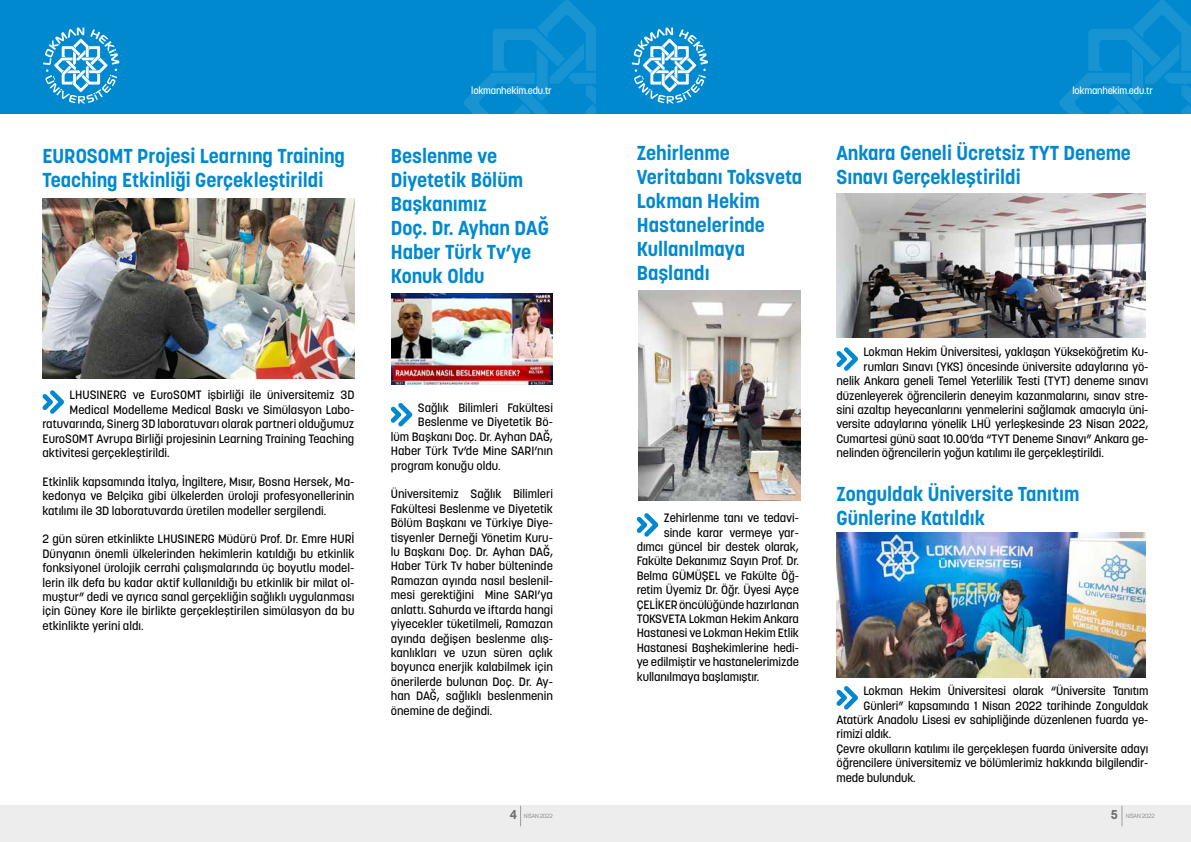
<style>
.page{position:relative;width:1191px;height:842px;background:#fff}
.page>*{position:absolute;margin:0;border:0;box-sizing:border-box;transform-origin:0 0}
.t1{font:700 20px/24px "Korolev";color:#0089cf}
.t2{font:500 12px/14.4px "Korolev";letter-spacing:-.01em;color:#000;text-align:justify}
.t3{font:500 10px "Korolev";letter-spacing:-.02em;color:#fff}
.t4{font:300 6px "Korolev";letter-spacing:-.03em;color:#706f6f}
.t5{font:300 5.9px "Korolev";letter-spacing:-.03em;color:#706f6f}
.s1{font-weight:700;font-size:12.8px}
</style>
<div class="page">
<div style="left:0;top:806px;width:1191px;height:36px;background:#ededed"></div>
<div style="left:595px;top:0;width:596px;height:113px;background:#0089cf"></div>
<svg style="left:1059px;top:0;width:132px;height:113px"></svg>
<div style="left:0;top:0;width:595px;height:113px;background:#0089cf"></div>
<svg style="left:464px;top:0;width:131px;height:113px"></svg>
<svg style="left:520px;top:806px;width:1px;height:20px"></svg>
<svg style="left:1121px;top:806px;width:1px;height:20px"></svg>
<svg style="left:43px;top:28px;width:76px;height:76px"></svg>
<svg style="left:632px;top:28px;width:76px;height:76px"></svg>
<svg style="left:390px;top:403px;width:22px;height:23px"></svg>
<svg style="left:42px;top:390px;width:22px;height:24px"></svg>
<svg style="left:836px;top:347px;width:22px;height:24px"></svg>
<svg style="left:836px;top:686px;width:22px;height:23px"></svg>
<img style="left:391px;top:294px;width:161px;height:90px">
<img style="left:43px;top:199px;width:311px;height:180px">
<img style="left:836px;top:193px;width:309px;height:145px">
<img style="left:836px;top:533px;width:309px;height:144px">
<svg style="left:636px;top:513px;width:22px;height:24px"></svg>
<img style="left:638px;top:291px;width:162px;height:209px">
<p class="t3" style="left:471px;top:84px;width:82px">lokmanhekim.edu.tr</p>
<p class="t3" style="left:1072px;top:84px;width:82px">lokmanhekim.edu.tr</p>
<h1 class="t1" style="left:43px;top:144px;width:304px">EUROSOMT Projesi Learnıng Training<br>Teaching Etkinliği Gerçekleştirildi</h1>
<h1 class="t1" style="left:836px;top:141px;width:296px">Ankara Geneli Ücretsiz TYT Deneme<br>Sınavı Gerçekleştirildi</h1>
<h1 class="t1" style="left:637px;top:141px;width:167px">Zehirlenme<br>Veritabanı Toksveta<br>Lokman Hekim<br>Hastanelerinde<br>Kullanılmaya<br>Başlandı</h1>
<h1 class="t1" style="left:391px;top:144px;width:160px">Beslenme ve<br>Diyetetik Bölüm<br>Başkanımız<br>Doç. Dr. Ayhan DAĞ<br>Haber Türk Tv’ye<br>Konuk Oldu</h1>
<p class="t2" style="left:70px;top:388px;width:286px">LHUSINERG ve EuroSOMT işbirliği ile üniversitemiz 3D</p>
<p class="t2" style="left:70px;top:402px;width:286px">Medical Modelleme Medical Baskı ve Simülasyon Labo-</p>
<p class="t2" style="left:43px;top:417px;width:313px">ratuvarında, Sinerg 3D laboratuvarı olarak partneri olduğumuz</p>
<p class="t2" style="left:43px;top:431px;width:313px">EuroSOMT Avrupa Birliği projesinin Learning Training Teaching</p>
<p class="t2" style="left:43px;top:446px;width:129px">aktivitesi gerçekleştirildi.</p>
<p class="t2" style="left:43px;top:474px;width:313px">Etkinlik kapsamında İtalya, İngiltere, Mısır, Bosna Hersek, Ma&shy;kedonya ve Belçika gibi ülkelerden üroloji profesyonellerinin katılımı ile 3D laboratuvarda üretilen modeller sergilendi.</p>
<p class="t2" style="left:43px;top:532px;width:313px">2 gün süren etkinlikte LHUSINERG Müdürü Prof. Dr. Emre HURİ Dünyanın önemli ülkelerinden hekimlerin katıldığı bu etkinlik fonksiyonel ürolojik cerrahi çalışmalarında üç boyutlu model&shy;lerin ilk defa bu kadar aktif kullanıldığı bu etkinlik bir milat ol&shy;muştur” dedi ve ayrıca sanal gerçekliğin sağlıklı uygulanması için Güney Kore ile birlikte gerçekleştirilen simülasyon da bu etkinlikte yerini aldı.</p>
<p class="t2" style="left:418px;top:401px;width:137px">Sağlık Bilimleri Fakültesi</p>
<p class="t2" style="left:418px;top:415px;width:137px">Beslenme ve Diyetetik Bö-</p>
<p class="t2" style="left:391px;top:429px;width:164px">lüm Başkanı Doç. Dr. Ayhan DAĞ,</p>
<p class="t2" style="left:391px;top:444px;width:164px">Haber Türk Tv’de Mine SARI’nın</p>
<p class="t2" style="left:391px;top:458px;width:111px">program konuğu oldu.</p>
<p class="t2" style="left:391px;top:487px;width:164px">Üniversitemiz Sağlık Bilimleri Fakültesi Beslenme ve Diyetetik Bölüm Başkanı ve Türkiye Diye&shy;tisyenler Derneği Yönetim Kuru&shy;lu Başkanı Doç. Dr. Ayhan DAĞ, Haber Türk Tv haber bülteninde Ramazan ayında nasıl beslenil&shy;mesi gerektiğini Mine SARI’ya anlattı. Sahurda ve iftarda hangi yiyecekler tüketilmeli, Ramazan ayında değişen beslenme alış&shy;kanlıkları ve uzun süren açlık boyunca enerjik kalabilmek için önerilerde bulunan Doç. Dr. Ay&shy;han DAĞ, sağlıklı beslenmenin önemine de değindi.</p>
<p class="t2" style="left:863px;top:345px;width:286px">Lokman Hekim Üniversitesi, yaklaşan Yükseköğretim Ku-</p>
<p class="t2" style="left:863px;top:359px;width:286px">rumları Sınavı (YKS) öncesinde üniversite adaylarına yö-</p>
<p class="t2" style="left:836px;top:374px;width:313px">nelik Ankara geneli Temel Yeterlilik Testi (TYT) deneme sınavı</p>
<p class="t2" style="left:836px;top:388px;width:313px">düzenleyerek öğrencilerin deneyim kazanmalarını, sınav stre-</p>
<p class="t2" style="left:836px;top:403px;width:313px">sini azaltıp heyecanlarını yenmelerini sağlamak amacıyla üni-</p>
<p class="t2" style="left:836px;top:417px;width:313px">versite adaylarına yönelik LHÜ yerleşkesinde 23 Nisan 2022,</p>
<p class="t2" style="left:836px;top:431px;width:313px">Cumartesi günü saat 10.00’da “TYT Deneme Sınavı” Ankara ge-</p>
<p class="t2" style="left:836px;top:446px;width:269px">nelinden öğrencilerin yoğun katılımı ile gerçekleştirildi.</p>
<h1 class="t1" style="left:836px;top:482px;width:244px">Zonguldak Üniversite Tanıtım</h1>
<p class="t2" style="left:664px;top:511px;width:137px">Zehirlenme tanı ve tedavi-</p>
<h1 class="t1" style="left:836px;top:506px;width:150px">Günlerine Katıldık</h1>
<p class="t2" style="left:637px;top:525px;width:164px;text-indent:27px">sinde karar vermeye yar&shy;dımcı güncel bir destek olarak, Fakülte Dekanımız Sayın Prof. Dr.<br>Belma GÜMÜŞEL ve Fakülte Öğ&shy;retim Üyemiz Dr. Öğr. Üyesi Ayçe ÇELİKER öncülüğünde hazırlanan TOKSVETA Lokman Hekim Ankara Hastanesi ve Lokman Hekim Etlik Hastanesi Başhekimlerine hedi&shy;ye edilmiştir ve hastanelerimizde kullanılmaya başlamıştır.</p>
<p class="t2" style="left:863px;top:684px;width:286px">Lokman Hekim Üniversitesi olarak “Üniversite Tanıtım</p>
<p class="t2" style="left:863px;top:698px;width:286px">Günleri” kapsamında 1 Nisan 2022 tarihinde Zonguldak</p>
<p class="t2" style="left:836px;top:712px;width:313px">Atatürk Anadolu Lisesi ev sahipliğinde düzenlenen fuarda ye-</p>
<p class="t2" style="left:836px;top:727px;width:56px">rimizi aldık.</p>
<p class="t2" style="left:836px;top:741px;width:313px">Çevre okulların katılımı ile gerçekleşen fuarda üniversite adayı</p>
<p class="t2" style="left:836px;top:756px;width:313px">öğrencilere üniversitemiz ve bölümlerimiz hakkında bilgilendir-</p>
<p class="t2" style="left:836px;top:770px;width:81px">mede bulunduk.</p>
<p class="t5" style="left:510px;top:812px;width:44px"><span class="s1">4</span> NİSAN 2022</p>
<p class="t4" style="left:1110px;top:812px;width:46px"><span class="s1">5</span> NİSAN 2022</p>
</div>
